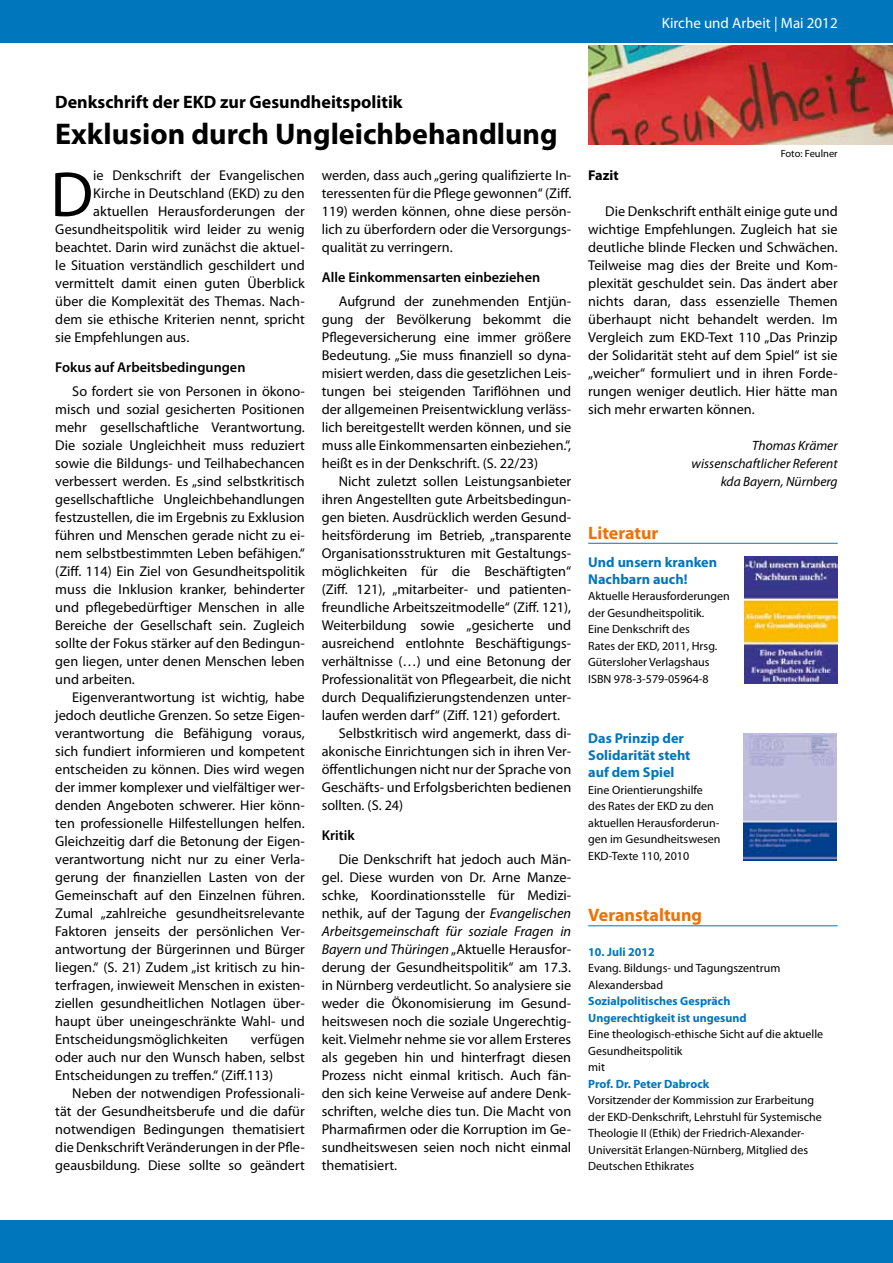
<style>
.page{position:relative;width:893px;height:1263px;background:#fff}
.page>*{position:absolute;margin:0;border:0;box-sizing:border-box;transform-origin:0 0}
.t1{font:64.2px "Myriad Pro";color:#000}
.t2{font:700 30px "Myriad Pro";color:#000}
.t3{font:700 18px "Myriad Pro";color:#000}
.t4{font:700 18px "Myriad Pro";color:#ec7206}
.t5{font:15px "Myriad Pro";color:#fff}
.t6{font:14.25px/18px "Myriad Pro";color:#000;text-align:justify}
.t7{font:700 14.25px/17.1px "Myriad Pro";color:#0076bd}
.t8{font:600 14.25px "Myriad Pro";color:#000}
.t9{font:700 14.25px "Myriad Pro";color:#000}
.t10{font:italic 13.5px/18px "Myriad Pro";color:#000;text-align:right}
.t11{font:12px/16.5px "Myriad Pro";color:#000}
.t12{font:700 12px/16.5px "Myriad Pro";color:#0076bd}
.t13{font:10.5px "Myriad Pro";color:#000}
.s1{font-style:italic}
</style>
<div class="page">
<div style="left:0;top:0;width:893px;height:43px;background:#0076bd"></div>
<div style="left:0;top:1220px;width:893px;height:43px;background:#0076bd"></div>
<img style="left:745px;top:556px;width:93px;height:128px">
<img style="left:744px;top:733px;width:93px;height:128px">
<hr style="left:588px;top:543px;width:250px;height:1px;background:#0076bd">
<hr style="left:588px;top:925px;width:250px;height:1px;background:#0076bd">
<img style="left:588px;top:45px;width:305px;height:100px">
<p class="t5" style="left:662px;top:13px;width:177px">Kirche und Arbeit | Mai 2012</p>
<p class="t3" style="left:55px;top:90px;width:349px">Denkschrift der EKD zur Gesundheitspolitik</p>
<h2 class="t2" style="left:55px;top:114px;width:504px">Exklusion durch Ungleichbehandlung</h2>
<h1 class="t1" style="left:50px;top:155px;width:44px">D</h1>
<p class="t6" style="left:93px;top:166px;width:213px">ie Denkschrift der Evangelischen</p>
<p class="t6" style="left:93px;top:184px;width:213px">Kirche in Deutschland (EKD) zu den</p>
<p class="t6" style="left:93px;top:202px;width:213px">aktuellen Herausforderungen der</p>
<p class="t6" style="left:55px;top:220px;width:251px">Gesundheitspolitik wird leider zu wenig</p>
<p class="t6" style="left:55px;top:238px;width:251px">beachtet. Darin wird zunächst die aktuel-</p>
<p class="t6" style="left:55px;top:256px;width:251px">le Situation verständlich geschildert und</p>
<p class="t6" style="left:55px;top:274px;width:251px">vermittelt damit einen guten Überblick</p>
<p class="t6" style="left:55px;top:292px;width:251px">über die Komplexität des Themas. Nach-</p>
<p class="t6" style="left:55px;top:310px;width:251px">dem sie ethische Kriterien nennt, spricht</p>
<p class="t6" style="left:55px;top:328px;width:136px">sie Empfehlungen aus.</p>
<p class="t8" style="left:55px;top:358px;width:192px">Fokus auf Arbeitsbedingungen</p>
<p class="t6" style="left:55px;top:382px;width:251px;text-indent:17px">So fordert sie von Personen in ökono&shy;misch und sozial gesicherten Positionen mehr gesellschaftliche Verantwortung.<br>Die soziale Ungleichheit muss reduziert sowie die Bildungs- und Teilhabechancen verbessert werden. Es „sind selbstkritisch gesellschaftliche Ungleichbehandlungen festzustellen, die im Ergebnis zu Exklusion führen und Menschen gerade nicht zu ei&shy;nem selbstbestimmten Leben befähigen.“ (Ziff. 114) Ein Ziel von Gesundheitspolitik muss die Inklusion kranker, behinderter und pflegebedürftiger Menschen in alle Bereiche der Gesellschaft sein. Zugleich sollte der Fokus stärker auf den Bedingun&shy;gen liegen, unter denen Menschen leben und arbeiten.</p>
<p class="t6" style="left:55px;top:688px;width:251px;text-indent:17px">Eigenverantwortung ist wichtig, habe jedoch deutliche Grenzen. So setze Eigen&shy;verantwortung die Befähigung voraus, sich fundiert informieren und kompetent entscheiden zu können. Dies wird wegen der immer komplexer und vielfältiger wer&shy;denden Angeboten schwerer. Hier könn&shy;ten professionelle Hilfestellungen helfen.<br>Gleichzeitig darf die Betonung der Eigen&shy;verantwortung nicht nur zu einer Verla&shy;gerung der finanziellen Lasten von der Gemeinschaft auf den Einzelnen führen.<br>Zumal „zahlreiche gesundheitsrelevante Faktoren jenseits der persönlichen Ver&shy;antwortung der Bürgerinnen und Bürger liegen.“ (S. 21) Zudem „ist kritisch zu hin&shy;terfragen, inwieweit Menschen in existen&shy;ziellen gesundheitlichen Notlagen über&shy;haupt über uneingeschränkte Wahl- und Entscheidungsmöglichkeiten</p>
<p class="t6" style="left:55px;top:1030px;width:251px;text-indent:195px">verfügen oder auch nur den Wunsch haben, selbst Entscheidungen zu treffen.“ (Ziff.113)</p>
<p class="t6" style="left:55px;top:1084px;width:251px;text-indent:17px">Neben der notwendigen Professionali&shy;tät der Gesundheitsberufe und die dafür notwendigen Bedingungen thematisiert die Denkschrift Veränderungen in der Pfle&shy;geausbildung. Diese sollte so geändert</p>
<p class="t6" style="left:322px;top:166px;width:251px">werden, dass auch „gering qualifizierte In&shy;teressenten für die Pflege gewonnen“ (Ziff.<br>119) werden können, ohne diese persön&shy;lich zu überfordern oder die Versorgungs&shy;qualität zu verringern.</p>
<p class="t8" style="left:322px;top:268px;width:220px">Alle Einkommensarten einbeziehen</p>
<p class="t6" style="left:322px;top:292px;width:251px;text-indent:17px">Aufgrund der zunehmenden Entjün&shy;gung der Bevölkerung bekommt die Pflegeversicherung eine immer größere Bedeutung. „Sie muss finanziell so dyna&shy;misiert werden, dass die gesetzlichen Leis&shy;tungen bei steigenden Tariflöhnen und der allgemeinen Preisentwicklung verläss&shy;lich bereitgestellt werden können, und sie muss alle Einkommensarten einbeziehen.“, heißt es in der Denkschrift. (S. 22/23)</p>
<p class="t6" style="left:339px;top:472px;width:234px">Nicht zuletzt sollen Leistungsanbieter</p>
<p class="t6" style="left:322px;top:490px;width:251px">ihren Angestellten gute Arbeitsbedingun-</p>
<p class="t6" style="left:322px;top:508px;width:251px">gen bieten. Ausdrücklich werden Gesund-</p>
<p class="t6" style="left:322px;top:526px;width:251px">heitsförderung im Betrieb, „transparente</p>
<p class="t6" style="left:322px;top:544px;width:251px">Organisationsstrukturen mit Gestaltungs-</p>
<p class="t6" style="left:322px;top:562px;width:251px">möglichkeiten für die Beschäftigten“</p>
<p class="t6" style="left:322px;top:580px;width:251px">(Ziff. 121), „mitarbeiter- und patienten-</p>
<p class="t6" style="left:322px;top:598px;width:251px">freundliche Arbeitszeitmodelle“ (Ziff. 121),</p>
<p class="t6" style="left:322px;top:616px;width:251px">Weiterbildung sowie „gesicherte und</p>
<p class="t6" style="left:322px;top:634px;width:251px">ausreichend entlohnte Beschäftigungs-</p>
<p class="t6" style="left:322px;top:652px;width:251px">verhältnisse (…) und eine Betonung der</p>
<p class="t6" style="left:322px;top:670px;width:251px">Professionalität von Pflegearbeit, die nicht</p>
<p class="t6" style="left:322px;top:688px;width:251px">durch Dequalifizierungstendenzen unter-</p>
<p class="t6" style="left:322px;top:706px;width:240px">laufen werden darf“ (Ziff. 121) gefordert.</p>
<p class="t6" style="left:339px;top:724px;width:234px">Selbstkritisch wird angemerkt, dass di-</p>
<p class="t6" style="left:322px;top:742px;width:251px">akonische Einrichtungen sich in ihren Ver-</p>
<p class="t6" style="left:322px;top:760px;width:251px">öffentlichungen nicht nur der Sprache von</p>
<p class="t6" style="left:322px;top:778px;width:251px">Geschäfts- und Erfolgsberichten bedienen</p>
<p class="t6" style="left:322px;top:796px;width:83px">sollten. (S. 24)</p>
<p class="t8" style="left:322px;top:826px;width:34px">Kritik</p>
<p class="t6" style="left:322px;top:850px;width:251px;text-indent:17px">Die Denkschrift hat jedoch auch Män&shy;gel. Diese wurden von Dr. Arne Manze&shy;schke, Koordinationsstelle für Medizi&shy;nethik, auf der Tagung der <span class="s1">Evangelischen Arbeitsgemeinschaft für soziale Fragen in Bayern und Thüringen</span> „Aktuelle Herausfor&shy;derung der Gesundheitspolitik“ am 17.3. in Nürnberg verdeutlicht. So analysiere sie weder die Ökonomisierung im Gesund&shy;heitswesen noch die soziale Ungerechtig&shy;keit. Vielmehr nehme sie vor allem Ersteres als gegeben hin und hinterfragt diesen Prozess nicht einmal kritisch. Auch fän&shy;den sich keine Verweise auf andere Denk&shy;schriften, welche dies tun. Die Macht von Pharmafirmen oder die Korruption im Ge&shy;sundheitswesen seien noch nicht einmal thematisiert.</p>
<p class="t13" style="left:781px;top:147px;width:58px">Foto: Feulner</p>
<p class="t9" style="left:588px;top:166px;width:32px">Fazit</p>
<p class="t6" style="left:588px;top:202px;width:251px;text-indent:17px">Die Denkschrift enthält einige gute und wichtige Empfehlungen. Zugleich hat sie deutliche blinde Flecken und Schwächen.<br>Teilweise mag dies der Breite und Kom&shy;plexität geschuldet sein. Das ändert aber nichts daran, dass essenzielle Themen überhaupt nicht behandelt werden. Im Vergleich zum EKD-Text 110 „Das Prinzip der Solidarität steht auf dem Spiel“ ist sie „weicher“ formuliert und in ihren Forde&shy;rungen weniger deutlich. Hier hätte man sich mehr erwarten können.</p>
<p class="t10" style="left:692px;top:436px;width:148px">Thomas Krämer wissenschaftlicher Referent kda Bayern, Nürnberg</p>
<p class="t4" style="left:588px;top:521px;width:72px">Literatur</p>
<p class="t7" style="left:588px;top:553px;width:130px">Und unsern kranken<br>Nachbarn auch!</p>
<p class="t11" style="left:588px;top:588px;width:143px">Aktuelle Herausforderungen der Gesundheitspolitik.<br>Eine Denkschrift des<br>Rates der EKD, 2011, Hrsg.<br>Gütersloher Verlagshaus<br>ISBN 978-3-579-05964-8</p>
<p class="t7" style="left:588px;top:729px;width:104px">Das Prinzip der<br>Solidarität steht auf dem Spiel</p>
<p class="t11" style="left:588px;top:781px;width:134px">Eine Orientierungshilfe des Rates der EKD zu den aktuellen Herausforderun&shy;gen im Gesundheitswesen<br>EKD-Texte 110, 2010</p>
<p class="t4" style="left:588px;top:903px;width:115px">Veranstaltung</p>
<p class="t12" style="left:588px;top:943px;width:68px">10. Juli 2012</p>
<p class="t11" style="left:588px;top:960px;width:194px">Evang. Bildungs- und Tagungszentrum<br>Alexandersbad</p>
<p class="t12" style="left:588px;top:993px;width:160px">Sozialpolitisches Gespräch<br>Ungerechtigkeit ist ungesund</p>
<p class="t11" style="left:588px;top:1026px;width:236px">Eine theologisch-ethische Sicht auf die aktuelle<br>Gesundheitspolitik<br>mit</p>
<p class="t12" style="left:588px;top:1075px;width:123px">Prof. Dr. Peter Dabrock</p>
<p class="t11" style="left:588px;top:1092px;width:235px">Vorsitzender der Kommission zur Erarbeitung der EKD-Denkschrift, Lehrstuhl für Systemische Theologie II (Ethik) der Friedrich-Alexander-Universität Erlangen-Nürnberg, Mitglied des Deutschen Ethikrates</p>
</div>
